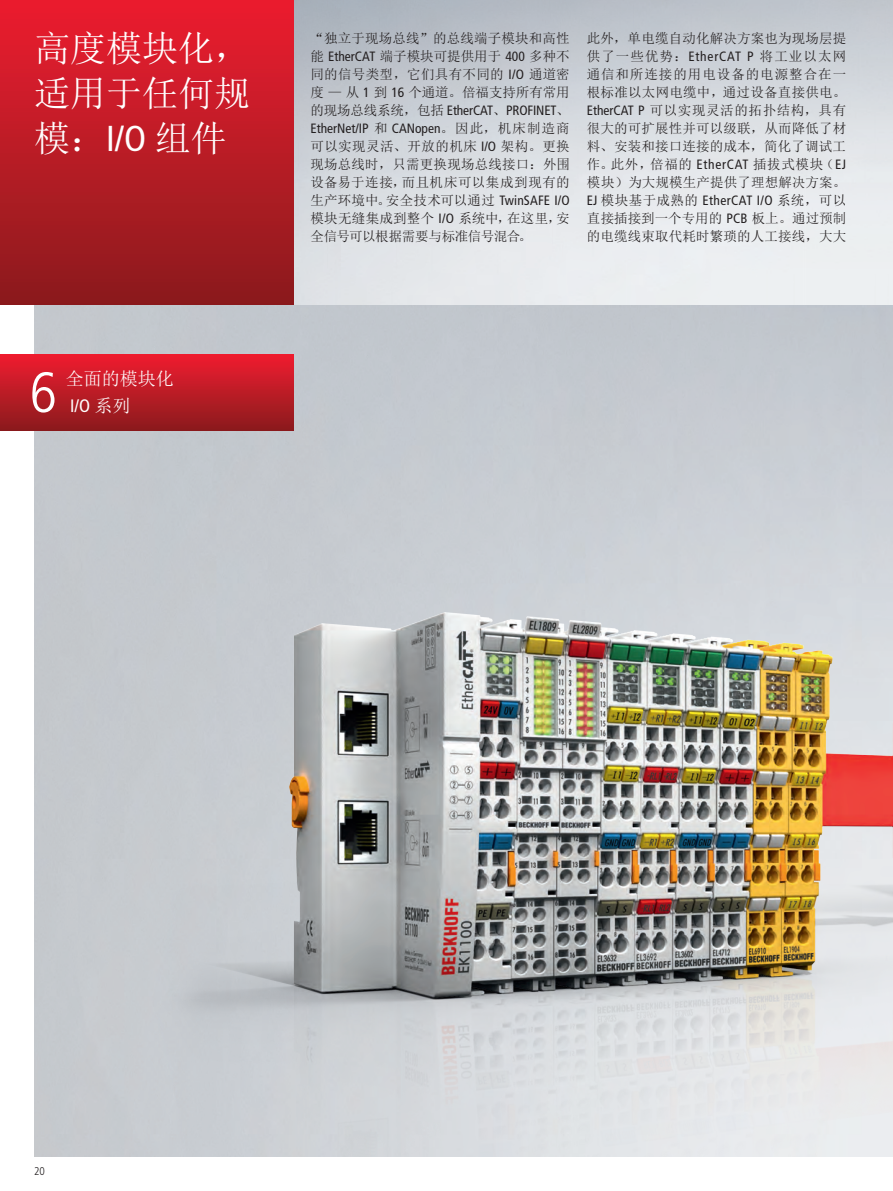
<style>
.page{position:relative;width:893px;height:1191px;background:#fff}
.page>*{position:absolute;margin:0;border:0;box-sizing:border-box;transform-origin:0 0}
._02_Subline_klein_ne{font:300 condensed 57px "Frutiger LT Pro";color:#fff}
._08_Redbox_links_obe{font:36px/45px "Sim Sun";color:#fff;text-align:justify}
._02_Subline_klein_ne-2{font:18px "Sim Sun";color:#fff}
._02_Subline_klein_ne-3{font:condensed 18px "Frutiger LT Pro";color:#fff}
._03_copytext_mit_Ein{font:13.5px/18px "Sim Sun";letter-spacing:.01em;color:#231f20;text-align:justify}
.t1{font:300 condensed 11.25px "Frutiger LT Pro";color:#231f20}
.s1{font-family:"Frutiger LT Pro";font-stretch:condensed}
.s2{font-family:"Sim Sun";font-stretch:normal}
</style>
<div class="page">
<div style="left:34px;top:304px;width:859px;height:144px;background:#c3c8ce"></div>
<img style="left:34px;top:448px;width:859px;height:709px">
<img style="left:293px;top:0;width:600px;height:304px">
<div style="left:0;top:0;width:293px;height:304px;background:linear-gradient(to bottom,#ec1c2f,#8a1a1c)"></div>
<div style="left:0;top:354px;width:293px;height:76px;background:linear-gradient(to bottom,#f01c30,#8c1b1d)"></div>
<p class="_08_Redbox_links_obe" style="left:34px;top:26px;width:217px">高度模块化，适用于任何规模：<span class="s1">I/O</span> 组件</p>
<p class="_03_copytext_mit_Ein" style="left:310px;top:29px;width:261px">“独立于现场总线”的总线端子模块和高性能 <span class="s1">EtherCAT</span> 端子模块可提供用于 <span class="s1">400</span> 多种不同的信号类型，它们具有不同的 <span class="s1">I/O</span> 通道密度 — 从 <span class="s1">1</span> 到 <span class="s1">16</span> 个通道。倍福支持所有常用的现场总线系统，包括 <span class="s1">EtherCAT</span>、<span class="s1">PROFINET</span>、</p>
<p class="_03_copytext_mit_Ein" style="left:310px;top:119px;width:261px"><span class="s1">EtherNet/IP</span> 和 <span class="s1">CANopen</span>。因此，机床制造商可以实现灵活、开放的机床 <span class="s1">I/O</span> 架构。更换现场总线时，只需更换现场总线接口：外围设备易于连接，而且机床可以集成到现有的生产环境中。安全技术可以通过 <span class="s1">TwinSAFE I/O</span>模块无缝集成到整个 <span class="s1">I/O</span> 系统中，在这里，安全信号可以根据需要与标准信号混合。</p>
<p class="_03_copytext_mit_Ein" style="left:587px;top:29px;width:261px">此外，单电缆自动化解决方案也为现场层提供了一些优势：<span class="s1">EtherCAT P</span> 将工业以太网通信和所连接的用电设备的电源整合在一根标准以太网电缆中，通过设备直接供电。<span class="s1">EtherCAT P</span> 可以实现灵活的拓扑结构，具有很大的可扩展性并可以级联，从而降低了材料、安装和接口连接的成本，简化了调试工作。此外，倍福的 <span class="s1">EtherCAT</span> 插拔式模块（<span class="s1">EJ</span>模块）为大规模生产提供了理想解决方案。<span class="s1">EJ</span> 模块基于成熟的 <span class="s1">EtherCAT I/O</span> 系统，可以直接插接到一个专用的 <span class="s1">PCB</span> 板上。通过预制的电缆线束取代耗时繁琐的人工接线，大大</p>
<p class="_02_Subline_klein_ne" style="left:30px;top:360px;width:29px">6</p>
<p class="_02_Subline_klein_ne-2" style="left:66px;top:370px;width:109px">全面的模块化</p>
<p class="_02_Subline_klein_ne-3" style="left:70px;top:395px;width:62px">I/O <span class="s2">系列</span></p>
<p class="t1" style="left:34px;top:1164px;width:13px">20</p>
</div>
